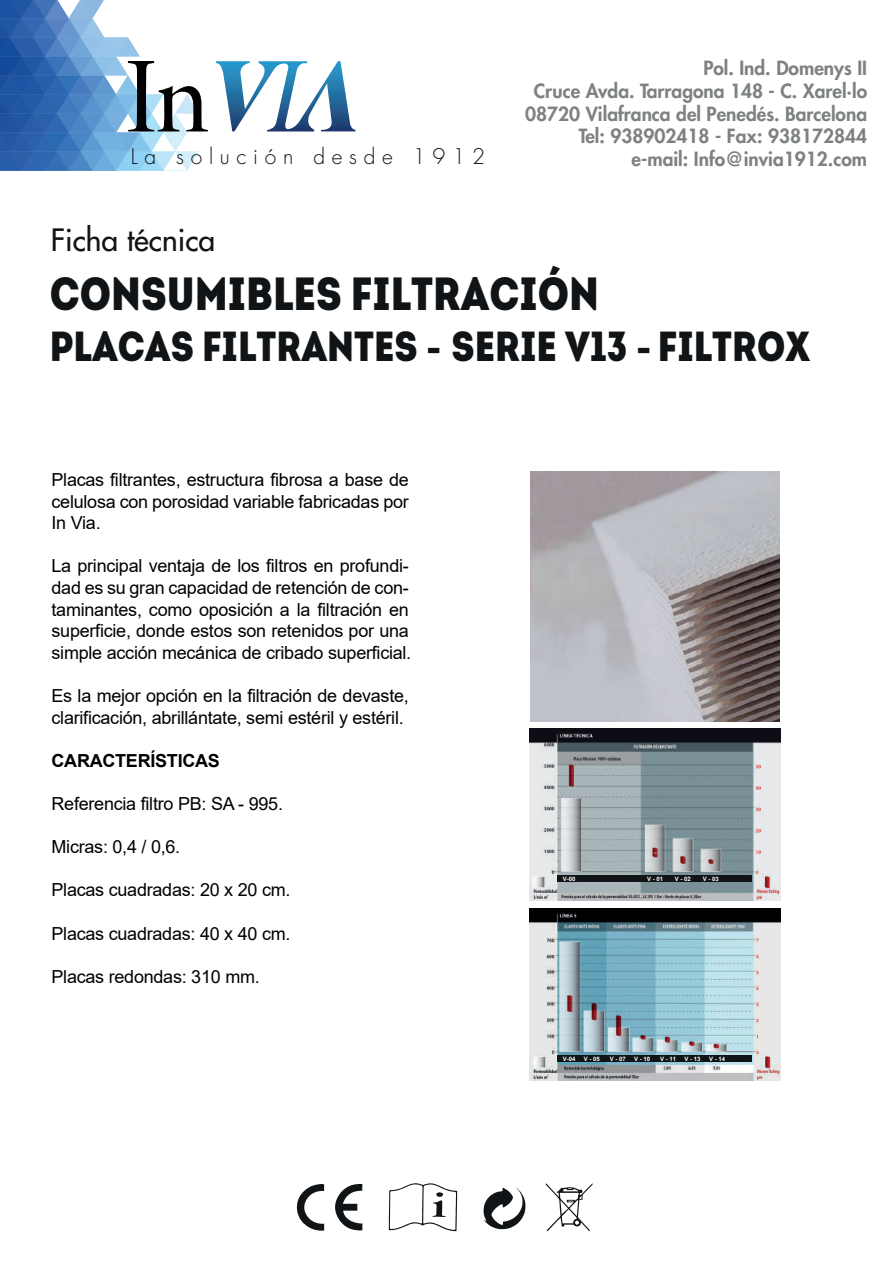
<style>
.page{position:relative;width:893px;height:1263px;background:#fff}
.page>*{position:absolute;margin:0;border:0;box-sizing:border-box;transform-origin:0 0}
.t1{font:46.5px "Intro Cond Black Free";color:#111416}
.t2{font:42px "Intro Cond Black Free";color:#111416}
.t3{font:30px "Futura LT";color:#111416}
.t4{font:300 21px "Futura LT";letter-spacing:.32em;color:#111416}
.t5{font:800 19.05px/22.8px "Futura LT";color:#7e8182;text-align:right}
.t6{font:18px/21.6px "Arial";letter-spacing:-.015em;color:#000001}
.t7{font:700 18px "Arial";letter-spacing:-.015em;color:#000001}
.t8{font:700 6px "Arial";color:#fff}
.s1{font-family:"Arial";font-weight:700}
</style>
<div class="page">
<svg style="left:483px;top:1188px;width:42px;height:41px"></svg>
<svg style="left:546px;top:1183px;width:46px;height:48px"></svg>
<svg style="left:335px;top:1183px;width:27px;height:48px"></svg>
<svg style="left:296px;top:1184px;width:28px;height:47px"></svg>
<svg style="left:389px;top:1183px;width:68px;height:48px"></svg>
<svg style="left:0;top:0;width:208px;height:171px"></svg>
<svg style="left:215px;top:61px;width:141px;height:70px"></svg>
<img style="left:530px;top:472px;width:249px;height:249px">
<img style="left:530px;top:908px;width:250px;height:172px">
<div style="left:558px;top:1055px;width:194px;height:7px;background:#111416"></div>
<img style="left:530px;top:729px;width:250px;height:172px">
<div style="left:558px;top:875px;width:194px;height:7px;background:#111416"></div>
<p class="t4" style="left:131px;top:144px;width:356px">La solución desde 1912</p>
<p class="t5" style="left:525px;top:56px;width:343px">Pol. Ind. Domenys II<br>Cruce Avda. Tarragona 148 - C. Xarel·lo<br>08720 Vilafranca del Penedés. Barcelona<br>Tel: 938902418 - Fax: 938172844 e-mail: Info@invia1912.com</p>
<h3 class="t3" style="left:51px;top:221px;width:166px">Ficha técnica</h3>
<h1 class="t1" style="left:50px;top:262px;width:550px">CONSUMIBLES FILTRACIÓN</h1>
<h2 class="t2" style="left:50px;top:317px;width:762px">PLACAS FILTRANTES <span class="s1">-</span> SERIE V13 <span class="s1">-</span> FILTROX</h2>
<p class="t6" style="left:52px;top:469px;width:359px;text-align:justify">Placas filtrantes, estructura fibrosa a base de celulosa con porosidad variable fabricadas por In Via.</p>
<p class="t6" style="left:52px;top:555px;width:361px">La principal ventaja de los filtros en profundi&shy;dad es su gran capacidad de retención de con&shy;taminantes, como oposición a la filtración en superficie, donde estos son retenidos por una simple acción mecánica de cribado superficial.</p>
<p class="t6" style="left:52px;top:685px;width:359px">Es la mejor opción en la filtración de devaste, clarificación, abrillántate, semi estéril y estéril.</p>
<p class="t7" style="left:52px;top:748px;width:170px">CARACTERÍSTICAS</p>
<p class="t6" style="left:52px;top:793px;width:233px">Referencia filtro PB: SA - 995.</p>
<p class="t6" style="left:52px;top:836px;width:130px">Micras: 0,4 / 0,6.</p>
<p class="t6" style="left:52px;top:879px;width:241px">Placas cuadradas: 20 x 20 cm.</p>
<p class="t6" style="left:52px;top:922px;width:241px">Placas cuadradas: 40 x 40 cm.</p>
<p class="t6" style="left:52px;top:965px;width:210px">Placas redondas: 310 mm.</p>
<p class="t8" style="left:563px;top:874px;width:14px">V-00</p>
<p class="t8" style="left:647px;top:874px;width:18px">V - 01</p>
<p class="t8" style="left:675px;top:874px;width:18px">V - 02</p>
<p class="t8" style="left:703px;top:874px;width:18px">V - 03</p>
<p class="t8" style="left:563px;top:1054px;width:14px">V-04</p>
<p class="t8" style="left:584px;top:1054px;width:18px">V - 05</p>
<p class="t8" style="left:610px;top:1054px;width:18px">V - 07</p>
<p class="t8" style="left:634px;top:1054px;width:18px">V - 10</p>
<p class="t8" style="left:660px;top:1054px;width:18px">V - 11</p>
<p class="t8" style="left:685px;top:1054px;width:18px">V - 13</p>
<p class="t8" style="left:709px;top:1054px;width:18px">V - 14</p>
</div>
